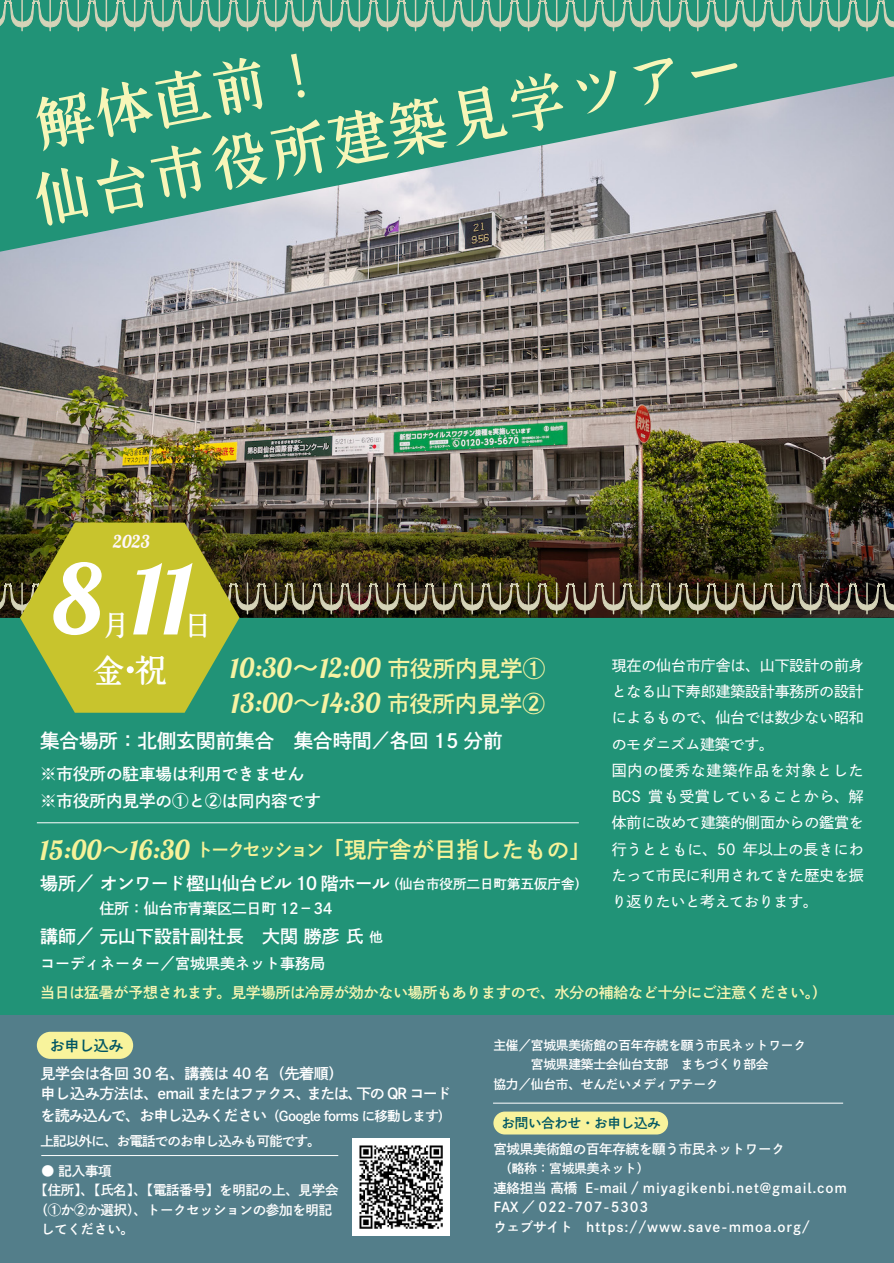
<style>
.page{position:relative;width:894px;height:1263px;background:#fff}
.page>*{position:absolute;margin:0;border:0;box-sizing:border-box;transform-origin:0 0}
.t1{font:58.05px "dejima mincho";color:#f7f6b8}
.t2{font:57px "dejima mincho";color:#f7f6b8}
.t3{font:32.25px "dejima mincho";color:#fff}
.t4{font:27.6px "dejima mincho";color:#fff}
.t5{font:27px/35.1px "Lobster";letter-spacing:.02em;color:#f6f3a3}
.t6{font:22.5px "DNP Shuei Go Gin Std B";color:#f6f299}
.t7{font:19.5px "DNP Shuei Go Gin Std B";color:#fff}
.t8{font:18px "DNP Shuei Go Gin Std B";letter-spacing:-.06em;color:#fff}
.t9{font:18px "DNP Shuei Go Gin Std B";color:#fff}
.t10{font:17.4px "Lobster";color:#fef6f9}
.t11{font:16.5px/26.1px "DNP Shuei Go Gin Std B";color:#fff}
.t12{font:15px/26.2px "DNP Shuei Go Gin Std M";letter-spacing:-.01em;color:#fff}
.t13{font:15px/19.5px "DNP Shuei Go Gin Std B";letter-spacing:-.02em;color:#fff}
.t14{font:15px "DNP Shuei Go Gin Std B";letter-spacing:-.02em;color:#f7f5b2}
.t15{font:15px "DNP Shuei Go Gin Std B";color:#fff}
.t16{font:15px "DNP Shuei Go Gin Std B";letter-spacing:-.02em;color:#005663}
.t17{font:13.5px/19.5px "DNP Shuei Go Gin Std B";letter-spacing:.06em;color:#fff}
.t18{font:13.5px "DNP Shuei Go Gin Std B";letter-spacing:-.02em;color:#fff}
.t19{font:13.5px/24.8px "DNP Shuei Go Gin Std B";letter-spacing:-.06em;color:#fff}
.t20{font:13.5px "DNP Shuei Go Gin Std B";letter-spacing:-.02em;color:#005663}
.t21{font:12.75px/19.5px "DNP Shuei Go Gin Std B";letter-spacing:-.02em;color:#fff}
.s1{font-family:"Koz Go Pr 6 N"}
.s2{font-family:"DNP Shuei Go Gin Std B"}
.s3{font-family:"DNP Shuei Go Gin Std B";font-size:22.5px}
.s4{font-size:18px}
.s5{font-family:"Lobster";font-size:27px}
.s6{font-family:"Koz Go Pr 6 N";font-size:27px}
.s7{font-size:19.5px}
.s8{font-size:13.5px}
.s9{font-size:15px}
</style>
<div class="page">
<div style="left:0;top:9px;width:894px;height:1254px;background:#537e8a"></div>
<div style="left:0;top:0;width:894px;height:1014px;background:#219377"></div>
<img style="left:0;top:76px;width:894px;height:423px">
<hr style="left:37px;top:822px;width:542px;height:1px;background:#fff">
<img style="left:0;top:499px;width:894px;height:24px">
<div style="left:37px;top:1032px;width:96px;height:27px;background:#f8f39c;border-radius:14px"></div>
<div style="left:493px;top:1111px;width:175px;height:23px;background:#f8f39c;border-radius:11px"></div>
<hr style="left:41px;top:1155px;width:297px;height:1px;background:#fff">
<hr style="left:493px;top:1103px;width:350px;height:1px;background:#fff">
<hr style="left:866px;top:0;width:1px;height:31px;background:#d5d3b8">
<hr style="left:838px;top:0;width:1px;height:31px;background:#d5d3b8">
<hr style="left:810px;top:0;width:1px;height:31px;background:#d5d3b8">
<hr style="left:781px;top:0;width:2px;height:31px;background:#d5d3b8">
<hr style="left:753px;top:0;width:2px;height:31px;background:#d5d3b8">
<hr style="left:725px;top:0;width:1px;height:31px;background:#d5d3b8">
<hr style="left:697px;top:0;width:1px;height:31px;background:#d5d3b8">
<hr style="left:669px;top:0;width:1px;height:31px;background:#d5d3b8">
<hr style="left:641px;top:0;width:1px;height:31px;background:#d5d3b8">
<hr style="left:613px;top:0;width:1px;height:31px;background:#d5d3b8">
<hr style="left:584px;top:0;width:2px;height:31px;background:#d5d3b8">
<hr style="left:556px;top:0;width:1px;height:31px;background:#d5d3b8">
<hr style="left:528px;top:0;width:1px;height:31px;background:#d5d3b8">
<hr style="left:499px;top:0;width:2px;height:31px;background:#d5d3b8">
<hr style="left:471px;top:0;width:2px;height:31px;background:#d5d3b8">
<hr style="left:443px;top:0;width:1px;height:31px;background:#d5d3b8">
<hr style="left:415px;top:0;width:1px;height:31px;background:#d5d3b8">
<hr style="left:387px;top:0;width:1px;height:31px;background:#d5d3b8">
<hr style="left:359px;top:0;width:1px;height:31px;background:#d5d3b8">
<hr style="left:330px;top:0;width:2px;height:31px;background:#d5d3b8">
<hr style="left:302px;top:0;width:2px;height:31px;background:#d5d3b8">
<hr style="left:275px;top:0;width:1px;height:31px;background:#d5d3b8">
<hr style="left:247px;top:0;width:1px;height:31px;background:#d5d3b8">
<hr style="left:219px;top:0;width:1px;height:31px;background:#d5d3b8">
<hr style="left:190px;top:0;width:2px;height:31px;background:#d5d3b8">
<hr style="left:162px;top:0;width:2px;height:31px;background:#d5d3b8">
<hr style="left:134px;top:0;width:1px;height:31px;background:#d5d3b8">
<hr style="left:106px;top:0;width:1px;height:31px;background:#d5d3b8">
<hr style="left:77px;top:0;width:2px;height:31px;background:#d5d3b8">
<hr style="left:49px;top:0;width:2px;height:31px;background:#d5d3b8">
<hr style="left:21px;top:0;width:2px;height:31px;background:#d5d3b8">
<svg style="left:0;top:0;width:894px;height:28px"></svg>
<svg style="left:0;top:523px;width:894px;height:190px"></svg>
<div style="left:127px;top:666px;width:7px;height:7px;background:#fff;border-radius:50%"></div>
<img style="left:352px;top:1138px;width:97px;height:97px">
<h2 class="t2" style="left:31px;top:97px;width:296px;rotate:-11deg">解体直前<span class="s1">！</span></h2>
<h1 class="t1" style="left:27px;top:172px;width:724px;rotate:-11deg">仙台市役所建築見学ツアー</h1>
<p class="t10" style="left:113px;top:531px;width:38px">2023</p>
<h3 class="t4" style="left:102px;top:611px;width:29px">月</h3>
<h3 class="t4" style="left:183px;top:611px;width:29px">日</h3>
<h3 class="t3" style="left:93px;top:654px;width:76px">金祝</h3>
<h3 class="t5" style="left:230px;top:654px;width:316px">10:30<span class="s2">～</span>12:00 <span class="s3">市役所内見学①<br></span>13:00<span class="s1">～</span>14:30 <span class="s3">市役所内見学②</span></h3>
<h3 class="t7" style="left:40px;top:727px;width:464px">集合場所：北側玄関前集合　集合時間<span class="s4">／</span>各回 15 分前</h3>
<p class="t11" style="left:40px;top:761px;width:282px">※市役所の駐車場は利用できません※市役所内見学の①と②は同内容です</p>
<h3 class="t6" style="left:40px;top:834px;width:553px"><span class="s5">15:00</span><span class="s6">～</span><span class="s5">16:30</span> <span class="s7">トークセッション</span>「現庁舎が目指したもの」</h3>
<p class="t8" style="left:40px;top:871px;width:549px">場所／ オンワード樫山仙台ビル 10 階ホール<span class="s8">（仙台市役所二日町第五仮庁舎）</span></p>
<p class="t13" style="left:100px;top:898px;width:258px">住所：仙台市青葉区二日町 12－34 　</p>
<p class="t9" style="left:40px;top:923px;width:344px">講師／ 元山下設計副社長　大関 勝彦 氏<span class="s8">他</span></p>
<p class="t15" style="left:40px;top:953px;width:286px">コーディネーター／宮城県美ネット事務局</p>
<p class="t12" style="left:612px;top:652px;width:254px">現在の仙台市庁舎は、山下設計の前身となる山下寿郎建築設計事務所の設計によるもので、仙台では数少ない昭和のモダニズム建築です。<br>国内の優秀な建築作品を対象とした<br>BCS 賞も受賞していることから、解体前に改めて建築的側面からの鑑賞を行うとともに、50 年以上の長きにわたって市民に利用されてきた歴史を振り返りたいと考えております。</p>
<p class="t14" style="left:40px;top:981px;width:788px">当日は猛暑が予想されます。見学場所は冷房が効かない場所もありますので、水分の補給など十分にご注意ください。）</p>
<p class="t16" style="left:50px;top:1035px;width:75px">お申し込み</p>
<p class="t13" style="left:41px;top:1064px;width:412px">見学会は各回 30 名、講義は 40 名（先着順）<br>申し込み方法は、email またはファクス、または、下の QR コード</p>
<p class="t19" style="left:41px;top:1103px;width:412px"><span class="s9">を読み込んで、お申し込みください</span>（Google forms に移動します）上記以外に、お電話でのお申し込みも可能です。</p>
<p class="t21" style="left:493px;top:1035px;width:314px">主催／宮城県美術館の百年存続を願う市民ネットワーク　　　宮城県建築士会仙台支部　まちづくり部会<br>協力／仙台市、せんだいメディアテーク</p>
<p class="t20" style="left:501px;top:1113px;width:161px">お問い合わせ・お申し込み</p>
<p class="t18" style="left:493px;top:1139px;width:293px">宮城県美術館の百年存続を願う市民ネットワーク</p>
<p class="t21" style="left:499px;top:1158px;width:152px">（略称：宮城県美ネット）</p>
<p class="t17" style="left:493px;top:1177px;width:355px">連絡担当 高橋 E-mail / miyagikenbi.net@gmail.com<br>FAX ／ 022-707-5303<br>ウェブサイト　https://www.save-mmoa.org/</p>
<p class="t18" style="left:41px;top:1161px;width:85px">● 記入事項　</p>
<p class="t18" style="left:34px;top:1181px;width:306px">【住所】、【氏名】、【電話番号】を明記の上、見学会</p>
<p class="t18" style="left:34px;top:1200px;width:299px">（①か②か選択）、トークセッションの参加を明記</p>
<p class="t18" style="left:41px;top:1220px;width:94px">してください。</p>
</div>
